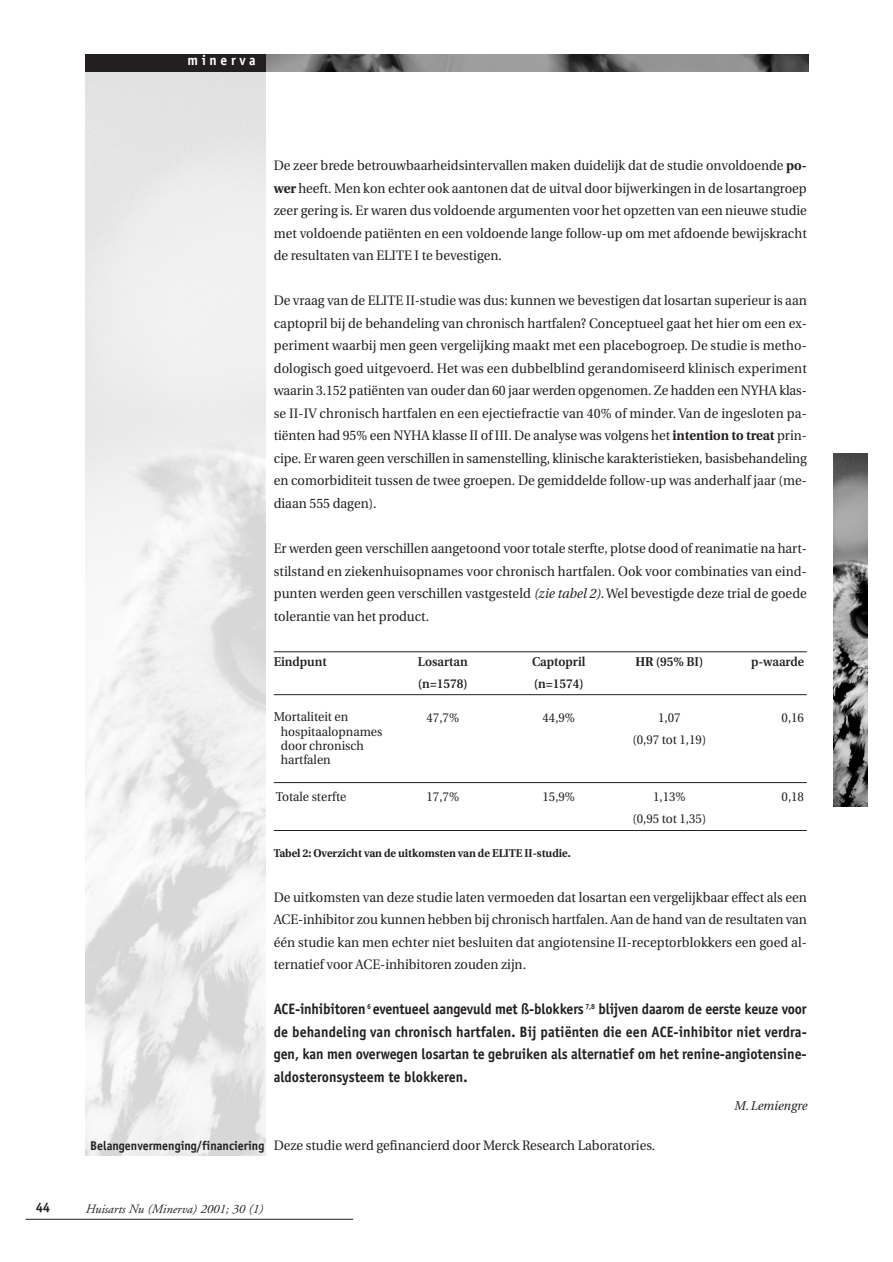
<style>
.page{position:relative;width:893px;height:1262px;background:#fff}
.page>*{position:absolute;margin:0;border:0;box-sizing:border-box;transform-origin:0 0}
.t1{font:700 15px/22.5px "Officina Sans";color:#231f20;text-align:justify;scale:.93 1}
.t2{font:700 14.25px "Officina Sans";letter-spacing:.275em;color:#fff;scale:.95 1}
.t3{font:700 13.8px "Officina Sans";color:#231f20;scale:.95 1}
.t4{font:13.65px/22.5px "Utopia";color:#231f20;text-align:justify;scale:.95 1}
.t5{font:12.75px/14.2px "Utopia";color:#231f20;scale:.95 1}
.t6{font:600 12.75px "Utopia";color:#231f20;scale:.95 1}
.t7{font:italic 12.75px "Adobe Garamond";color:#231f20}
.t8{font:italic 12.75px "Utopia";color:#231f20;scale:.95 1}
.t9{font:700 11.25px "Utopia";color:#231f20;scale:.95 1}
.s1{font-weight:700}
.s2{font-style:italic}
.s3{font-family:"Officina Sans";font-weight:700;font-size:12.75px}
</style>
<div class="page">
<img style="left:85px;top:72px;width:181px;height:1083px">
<img style="left:266px;top:55px;width:542px;height:17px">
<div style="left:85px;top:55px;width:181px;height:17px;background:#231f20"></div>
<img style="left:833px;top:453px;width:34px;height:353px">
<hr style="left:274px;top:651px;width:532px;height:1px;background:#231f20">
<hr style="left:274px;top:694px;width:532px;height:1px;background:#231f20">
<hr style="left:274px;top:782px;width:532px;height:1px;background:#231f20">
<hr style="left:274px;top:830px;width:532px;height:1px;background:#231f20">
<hr style="left:26px;top:1219px;width:327px;height:1px;background:#231f20">
<p class="t2" style="left:187px;top:55px;width:73px">minerva</p>
<p class="t4" style="left:274px;top:156px;width:562px">De zeer brede betrouwbaarheidsintervallen maken duidelijk dat de studie onvoldoende <span class="s1">po&shy;wer</span> heeft. Men kon echter ook aantonen dat de uitval door bijwerkingen in de losartangroep zeer gering is. Er waren dus voldoende argumenten voor het opzetten van een nieuwe studie met voldoende patiënten en een voldoende lange follow-up om met afdoende bewijskracht de resultaten van ELITE I te bevestigen.</p>
<p class="t4" style="left:274px;top:291px;width:562px">De vraag van de ELITE II-studie was dus: kunnen we bevestigen dat losartan superieur is aan captopril bij de behandeling van chronisch hartfalen? Conceptueel gaat het hier om een ex&shy;periment waarbij men geen vergelijking maakt met een placebogroep. De studie is metho&shy;dologisch goed uitgevoerd. Het was een dubbelblind gerandomiseerd klinisch experiment waarin 3.152 patiënten van ouder dan 60 jaar werden opgenomen. Ze hadden een NYHA klas&shy;se II-IV chronisch hartfalen en een ejectiefractie van 40% of minder. Van de ingesloten pa&shy;tiënten had 95% een NYHA klasse II of III. De analyse was volgens het <span class="s1">intention to treat</span> prin&shy;cipe. Er waren geen verschillen in samenstelling, klinische karakteristieken, basisbehandeling en comorbiditeit tussen de twee groepen. De gemiddelde follow-up was anderhalf jaar (me&shy;diaan 555 dagen).</p>
<p class="t4" style="left:274px;top:538px;width:562px">Er werden geen verschillen aangetoond voor totale sterfte, plotse dood of reanimatie na hart&shy;stilstand en ziekenhuisopnames voor chronisch hartfalen. Ook voor combinaties van eind&shy;punten werden geen verschillen vastgesteld <span class="s2">(zie tabel 2)</span>. Wel bevestigde deze trial de goede tolerantie van het product.</p>
<p class="t6" style="left:274px;top:656px;width:57px">Eindpunt</p>
<p class="t6" style="left:418px;top:656px;width:54px">Losartan</p>
<p class="t6" style="left:532px;top:656px;width:58px">Captopril</p>
<p class="t6" style="left:635px;top:656px;width:73px"><span class="s1">HR</span> (95% BI)</p>
<p class="t6" style="left:751px;top:656px;width:57px">p-waarde</p>
<p class="t6" style="left:418px;top:679px;width:54px">(n=1578)</p>
<p class="t6" style="left:533px;top:679px;width:54px">(n=1574)</p>
<p class="t5" style="left:426px;top:711px;width:36px">47,7%</p>
<p class="t5" style="left:542px;top:711px;width:36px">44,9%</p>
<p class="t5" style="left:658px;top:711px;width:25px">1,07</p>
<p class="t5" style="left:781px;top:711px;width:25px">0,16</p>
<p class="t5" style="left:632px;top:734px;width:79px">(0,97 tot 1,19)</p>
<p class="t5" style="left:281px;top:711px;width:108px;text-indent:-7px">Mortaliteit en hospitaalopnames door chronisch hartfalen</p>
<p class="t5" style="left:276px;top:790px;width:76px">Totale sterfte</p>
<p class="t5" style="left:426px;top:790px;width:36px">17,7%</p>
<p class="t5" style="left:542px;top:790px;width:36px">15,9%</p>
<p class="t5" style="left:653px;top:790px;width:36px">1,13%</p>
<p class="t5" style="left:781px;top:790px;width:25px">0,18</p>
<p class="t5" style="left:632px;top:813px;width:79px">(0,95 tot 1,35)</p>
<p class="t9" style="left:274px;top:848px;width:314px">Tabel 2: Overzicht van de uitkomsten van de ELITE II-studie.</p>
<p class="t4" style="left:274px;top:887px;width:562px">De uitkomsten van deze studie laten vermoeden dat losartan een vergelijkbaar effect als een ACE-inhibitor zou kunnen hebben bij chronisch hartfalen. Aan de hand van de resultaten van één studie kan men echter niet besluiten dat angiotensine II-receptorblokkers een goed al&shy;ternatief voor ACE-inhibitoren zouden zijn.</p>
<p class="t1" style="left:274px;top:999px;width:574px">ACE-inhibitoren <sup>6</sup> eventueel aangevuld met ß-blokkers <sup>7,8</sup> blijven daarom de eerste keuze voor de behandeling van chronisch hartfalen. Bij patiënten die een ACE-inhibitor niet verdra&shy;gen, kan men overwegen losartan te gebruiken als alternatief om het renine-angiotensine&shy;aldosteronsysteem te blokkeren.</p>
<p class="t8" style="left:734px;top:1100px;width:78px">M. Lemiengre</p>
<p class="t4" style="left:90px;top:1135px;width:596px"><span class="s3">Belangenvermenging/financiering</span> Deze studie werd gefinancierd door Merck Research Laboratories.</p>
<p class="t3" style="left:36px;top:1202px;width:17px">44</p>
<p class="t7" style="left:86px;top:1203px;width:179px">Huisarts Nu (Minerva) 2001; 30 (1)</p>
</div>
